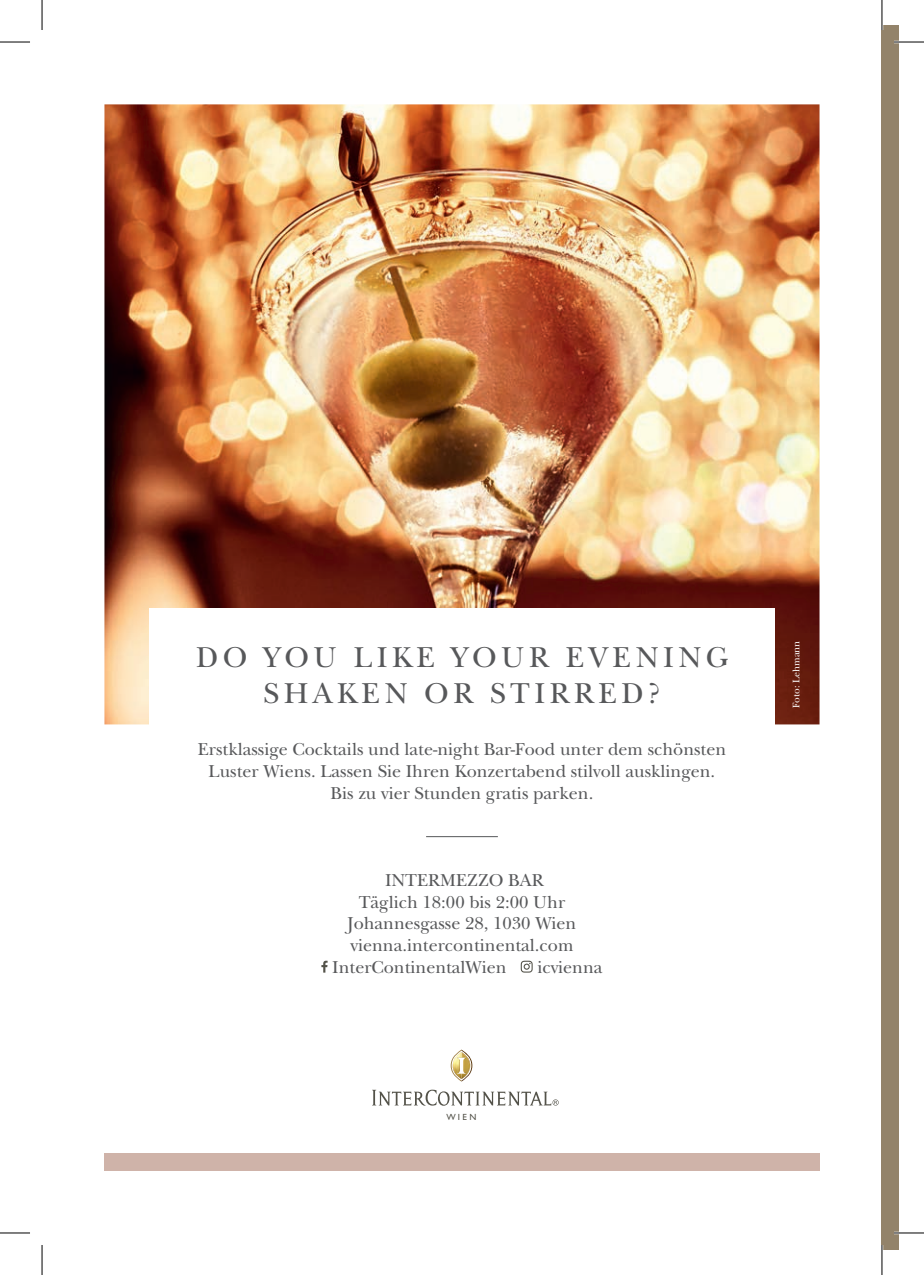
<style>
.page{position:relative;width:924px;height:1275px;background:#fff}
.page>*{position:absolute;margin:0;border:0;box-sizing:border-box;transform-origin:0 0}
.t1{font:30px/36px "New Baskerville";letter-spacing:.15em;color:#57585a;text-align:center}
.t2{font:18px/21.6px "New Baskerville";color:#57585a;text-align:center}
.t3{font:10px "New Baskerville";color:#fff}
.t4{font:500 9px "Gill Sans MT Pro";color:#535249}
</style>
<div class="page">
<div style="left:881px;top:25px;width:17px;height:1225px;background:#93836a"></div>
<img style="left:104px;top:104px;width:715px;height:620px">
<img style="left:150px;top:608px;width:623px;height:116px">
<svg style="left:450px;top:1049px;width:22px;height:32px"></svg>
<svg style="left:372px;top:1089px;width:186px;height:16px"></svg>
<div style="left:104px;top:1153px;width:715px;height:17px;background:#cfb3a9"></div>
<svg style="left:321px;top:960px;width:6px;height:12px"></svg>
<svg style="left:520px;top:960px;width:12px;height:12px"></svg>
<hr style="left:426px;top:836px;width:71px;height:1px;background:#57585a">
<hr style="left:893px;top:41px;width:30px;height:2px;background:#fff">
<hr style="left:893px;top:1231px;width:30px;height:3px;background:#fff">
<hr style="left:0;top:42px;width:30px;height:1px;background:#000">
<hr style="left:893px;top:42px;width:30px;height:1px;background:#000">
<hr style="left:0;top:1232px;width:30px;height:1px;background:#000">
<hr style="left:893px;top:1232px;width:30px;height:1px;background:#000">
<hr style="left:42px;top:0;width:1px;height:30px;background:#000">
<hr style="left:42px;top:1245px;width:1px;height:30px;background:#000">
<hr style="left:881px;top:0;width:1px;height:30px;background:#000">
<hr style="left:881px;top:1245px;width:1px;height:30px;background:#000">
<h1 class="t1" style="left:196px;top:640px;width:533px">DO YOU LIKE YOUR EVENING<br>SHAKEN OR STIRRED?</h1>
<p class="t2" style="left:198px;top:739px;width:529px">Erstklassige Cocktails und late-night Bar-Food unter dem schönsten<br>Luster Wiens. Lassen Sie Ihren Konzertabend stilvoll ausklingen.<br>Bis zu vier Stunden gratis parken.</p>
<p class="t2" style="left:385px;top:869px;width:160px">INTERMEZZO BAR</p>
<p class="t2" style="left:358px;top:891px;width:208px">Täglich 18:00 bis 2:00 Uhr</p>
<p class="t2" style="left:347px;top:913px;width:230px">Johannesgasse 28, 1030 Wien</p>
<p class="t2" style="left:350px;top:934px;width:224px">vienna.intercontinental.com</p>
<p class="t2" style="left:332px;top:956px;width:176px">InterContinentalWien</p>
<p class="t2" style="left:537px;top:956px;width:67px">icvienna</p>
<p class="t4" style="left:446px;top:1112px;width:31px">WIEN</p>
<p class="t3" style="left:790px;top:708px;width:69px;rotate:-90deg">Foto: Lehmann</p>
</div>
